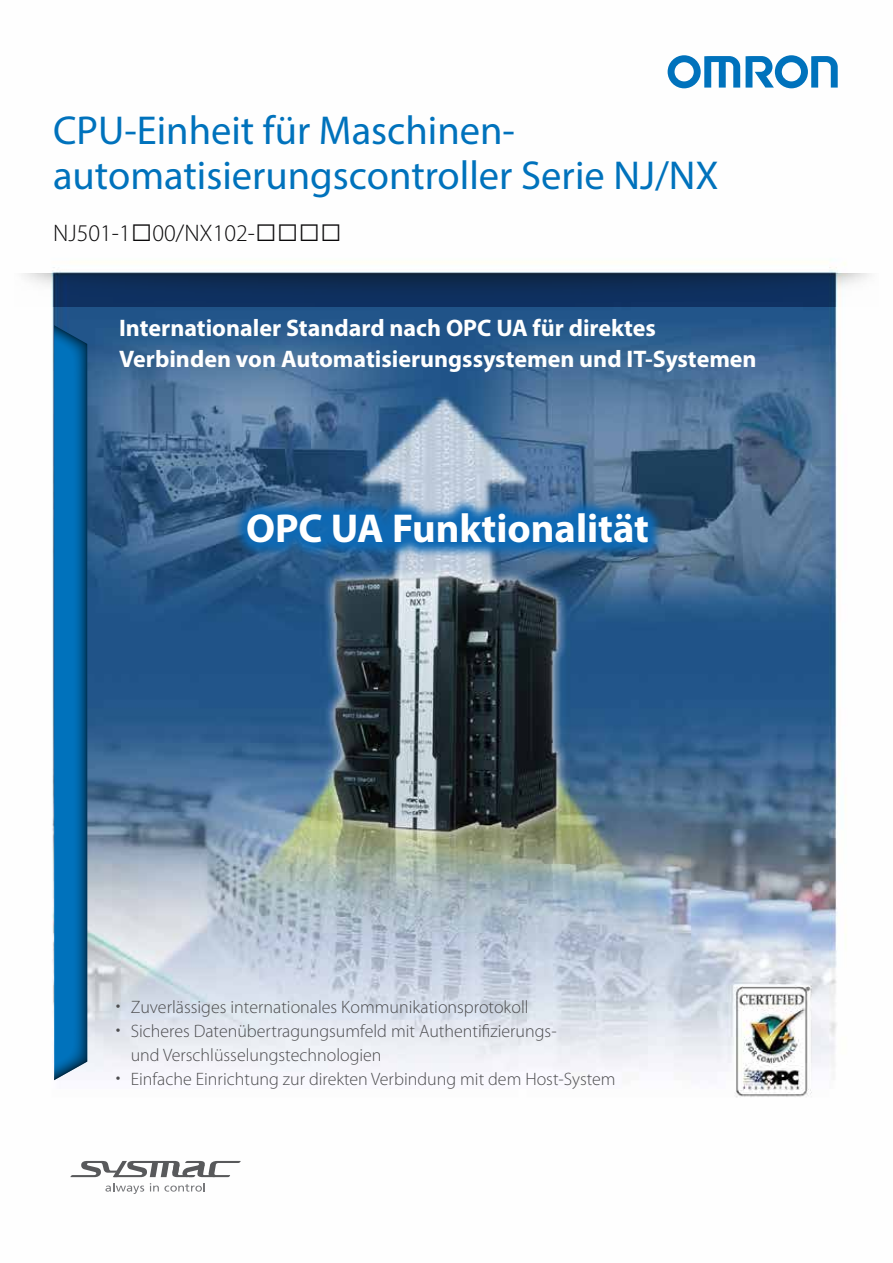
<style>
.page{position:relative;width:893px;height:1263px;background:#fff}
.page>*{position:absolute;margin:0;border:0;box-sizing:border-box;transform-origin:0 0}
.t1{font:40.5px/45px "Myriad Pro";color:#0072bc}
.t2{font:700 40.5px "Myriad Pro";color:#fff}
.t3{font:700 24px/31.5px "Myriad Pro";color:#fff}
.t4{font:300 24px "Myriad Pro";color:#0b0a0b}
.t5{font:300 18px "Myriad Pro";color:#4d4d4f}
.s1{font-family:"Arial";font-weight:400;font-size:36px}
.s2{font-family:"Koz Go Pro"}
</style>
<div class="page">
<img style="left:52px;top:56px;width:794px;height:1136px">
<img style="left:23px;top:273px;width:847px;height:34px">
<svg style="left:54px;top:325px;width:33px;height:755px;background:#046aad"></svg>
<svg style="left:668px;top:55px;width:72px;height:33px"></svg>
<svg style="left:746px;top:55px;width:92px;height:33px"></svg>
<svg style="left:71px;top:1161px;width:170px;height:16px"></svg>
<svg style="left:105px;top:1183px;width:39px;height:11px"></svg>
<svg style="left:150px;top:1183px;width:55px;height:8px"></svg>
<svg style="left:232px;top:497px;width:432px;height:62px;background:#296eaa"></svg>
<h1 class="t1" style="left:53px;top:107px;width:667px">CPU-Einheit für Maschinen&shy;automatisierungscontroller Serie NJ/NX</h1>
<h2 class="t4" style="left:53px;top:218px;width:290px">NJ501-1<span class="s1">□</span>00/NX102-<span class="s1">□□□□</span></h2>
<h2 class="t3" style="left:119px;top:311px;width:639px">Internationaler Standard nach OPC UA für direktes<br>Verbinden von Automatisierungssystemen und IT-Systemen</h2>
<h1 class="t2" style="left:246px;top:502px;width:404px">OPC UA Funktionalität</h1>
<p class="t5" style="left:109px;top:996px;width:421px"><span class="s2">・</span> Zuverlässiges internationales Kommunikationsprotokoll</p>
<p class="t5" style="left:109px;top:1020px;width:449px"><span class="s2">・</span> Sicheres Datenübertragungsumfeld mit Authentifizierungs-</p>
<p class="t5" style="left:131px;top:1044px;width:252px">und Verschlüsselungstechnologien</p>
<p class="t5" style="left:109px;top:1068px;width:508px"><span class="s2">・</span> Einfache Einrichtung zur direkten Verbindung mit dem Host-System</p>
</div>
